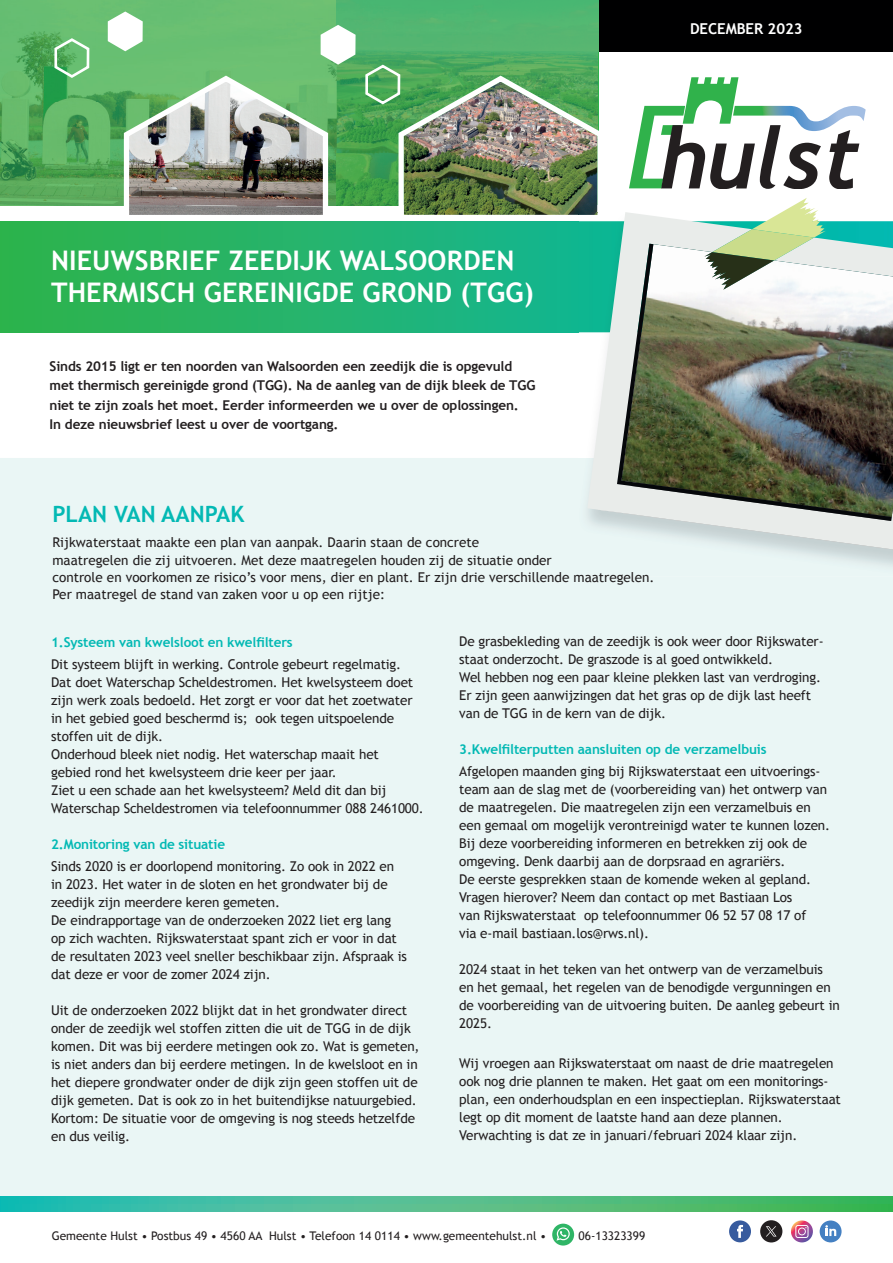
<style>
.page{position:relative;width:893px;height:1263px;background:#fff}
.page>*{position:absolute;margin:0;border:0;box-sizing:border-box;transform-origin:0 0}
.t1{font:700 27px/32.4px "Trebuchet MS";letter-spacing:.005em;color:#fff}
.t2{font:700 22.5px "Trebuchet MS";color:#03b9b4}
.t3{font:700 15px "Trebuchet MS";letter-spacing:-.005em;color:#fff}
.t4{font:13.5px/18px "Trebuchet MS";letter-spacing:-.01em;color:#231f20}
.t5{font:700 13.5px/19.5px "Trebuchet MS";letter-spacing:-.01em;color:#231f20}
.t6{font:700 13.5px "Trebuchet MS";letter-spacing:-.01em;color:#03b9b4}
.t7{font:11.85px "Trebuchet MS";color:#231f20}
</style>
<div class="page">
<svg style="left:0;top:1204px;width:893px;height:7px;background:#49bc87"></svg>
<svg style="left:552px;top:1223px;width:22px;height:22px"></svg>
<svg style="left:556px;top:1227px;width:14px;height:13px"></svg>
<div style="left:820px;top:1220px;width:22px;height:22px;background:#4480c2;border-radius:50%"></div>
<svg style="left:825px;top:1225px;width:11px;height:11px"></svg>
<svg style="left:791px;top:1220px;width:22px;height:22px"></svg>
<svg style="left:795px;top:1225px;width:13px;height:13px"></svg>
<div style="left:729px;top:1220px;width:22px;height:22px;background:#375b9e;border-radius:50%"></div>
<svg style="left:737px;top:1225px;width:6px;height:13px"></svg>
<div style="left:760px;top:1220px;width:22px;height:22px;background:#231f20;border-radius:50%"></div>
<svg style="left:766px;top:1226px;width:10px;height:10px"></svg>
<img style="left:0;top:0;width:337px;height:205px">
<div style="left:0;top:221px;width:579px;height:111px;background:linear-gradient(to right,#31b249,#16b58f)"></div>
<div style="left:598px;top:0;width:295px;height:51px;background:#000001"></div>
<img style="left:337px;top:0;width:261px;height:102px">
<img style="left:357px;top:102px;width:7px;height:52px">
<img style="left:357px;top:154px;width:7px;height:51px">
<svg style="left:53px;top:36px;width:38px;height:43px;background:#76c181"></svg>
<img style="left:106px;top:9px;width:251px;height:214px">
<div style="left:0;top:458px;width:893px;height:738px;background:#eaf6f5"></div>
<svg style="left:0;top:1196px;width:893px;height:8px;background:#43bc8c"></svg>
<img style="left:579px;top:332px;width:314px;height:245px">
<img style="left:579px;top:221px;width:8px;height:111px">
<img style="left:364px;top:63px;width:235px;height:152px">
<img style="left:579px;top:213px;width:8px;height:2px">
<svg style="left:587px;top:212px;width:306px;height:337px;background:#b7dfd9"></svg>
<img style="left:617px;top:244px;width:275px;height:277px">
<svg style="left:704px;top:198px;width:122px;height:92px"></svg>
<svg style="left:629px;top:77px;width:237px;height:112px"></svg>
<p class="t3" style="left:690px;top:20px;width:114px">DECEMBER 2023</p>
<h1 class="t1" style="left:51px;top:244px;width:484px">NIEUWSBRIEF ZEEDIJK WALSOORDEN<br>THERMISCH GEREINIGDE GROND (TGG)</h1>
<p class="t5" style="left:50px;top:356px;width:487px">Sinds 2015 ligt er ten noorden van Walsoorden een zeedijk die is opgevuld met thermisch gereinigde grond (TGG). Na de aanleg van de dijk bleek de TGG niet te zijn zoals het moet. Eerder informeerden we u over de oplossingen.<br>In deze nieuwsbrief leest u over de voortgang.</p>
<h2 class="t2" style="left:52px;top:499px;width:193px">PLAN VAN AANPAK</h2>
<p class="t4" style="left:52px;top:534px;width:604px;line-height:17.2px">Rijkwaterstaat maakte een plan van aanpak. Daarin staan de concrete<br>maatregelen die zij uitvoeren. Met deze maatregelen houden zij de situatie onder<br>controle en voorkomen ze risico’s voor mens, dier en plant. Er zijn drie verschillende maatregelen.<br>Per maatregel de stand van zaken voor u op een rijtje:</p>
<p class="t6" style="left:51px;top:633px;width:243px">1.Systeem van kwelsloot en kwelfilters</p>
<p class="t4" style="left:51px;top:655px;width:374px">Dit systeem blijft in werking. Controle gebeurt regelmatig.<br>Dat doet Waterschap Scheldestromen. Het kwelsysteem doet zijn werk zoals bedoeld. Het zorgt er voor dat het zoetwater in het gebied goed beschermd is; ook tegen uitspoelende stoffen uit de dijk.<br>Onderhoud bleek niet nodig. Het waterschap maait het<br>gebied rond het kwelsysteem drie keer per jaar.<br>Ziet u een schade aan het kwelsysteem? Meld dit dan bij Waterschap Scheldestromen via telefoonnummer 088 2461000.</p>
<p class="t6" style="left:51px;top:836px;width:175px">2.Monitoring van de situatie</p>
<p class="t4" style="left:51px;top:858px;width:357px">Sinds 2020 is er doorlopend monitoring. Zo ook in 2022 en in 2023. Het water in de sloten en het grondwater bij de zeedijk zijn meerdere keren gemeten.<br>De eindrapportage van de onderzoeken 2022 liet erg lang op zich wachten. Rijkswaterstaat spant zich er voor in dat de resultaten 2023 veel sneller beschikbaar zijn. Afspraak is dat deze er voor de zomer 2024 zijn.</p>
<p class="t4" style="left:51px;top:1001px;width:370px">Uit de onderzoeken 2022 blijkt dat in het grondwater direct onder de zeedijk wel stoffen zitten die uit de TGG in de dijk komen. Dit was bij eerdere metingen ook zo. Wat is gemeten, is niet anders dan bij eerdere metingen. In de kwelsloot en in het diepere grondwater onder de dijk zijn geen stoffen uit de dijk gemeten. Dat is ook zo in het buitendijkse natuurgebied.<br>Kortom: De situatie voor de omgeving is nog steeds hetzelfde en dus veilig.</p>
<p class="t4" style="left:459px;top:632px;width:366px">De grasbekleding van de zeedijk is ook weer door Rijkswater&shy;staat onderzocht. De graszode is al goed ontwikkeld.<br>Wel hebben nog een paar kleine plekken last van verdroging.<br>Er zijn geen aanwijzingen dat het gras op de dijk last heeft van de TGG in de kern van de dijk.</p>
<p class="t6" style="left:459px;top:740px;width:309px">3.Kwelfilterputten aansluiten op de verzamelbuis</p>
<p class="t4" style="left:459px;top:762px;width:372px">Afgelopen maanden ging bij Rijkswaterstaat een uitvoerings&shy;team aan de slag met de (voorbereiding van) het ontwerp van de maatregelen. Die maatregelen zijn een verzamelbuis en een gemaal om mogelijk verontreinigd water te kunnen lozen.<br>Bij deze voorbereiding informeren en betrekken zij ook de omgeving. Denk daarbij aan de dorpsraad en agrariërs.<br>De eerste gesprekken staan de komende weken al gepland.<br>Vragen hierover? Neem dan contact op met Bastiaan Los<br>van Rijkswaterstaat op telefoonnummer 06 52 57 08 17 of<br>via e-mail bastiaan.los@rws.nl).</p>
<p class="t4" style="left:459px;top:960px;width:382px">2024 staat in het teken van het ontwerp van de verzamelbuis en het gemaal, het regelen van de benodigde vergunningen en de voorbereiding van de uitvoering buiten. De aanleg gebeurt in 2025.</p>
<p class="t4" style="left:459px;top:1055px;width:383px">Wij vroegen aan Rijkswaterstaat om naast de drie maatregelen ook nog drie plannen te maken. Het gaat om een monitorings&shy;plan, een onderhoudsplan en een inspectieplan. Rijkswaterstaat legt op dit moment de laatste hand aan deze plannen.<br>Verwachting is dat ze in januari/februari 2024 klaar zijn.</p>
<p class="t7" style="left:52px;top:1228px;width:496px">Gemeente Hulst • Postbus 49 • 4560 AA Hulst • Telefoon 14 0114 • www.gemeentehulst.nl •</p>
<p class="t7" style="left:579px;top:1228px;width:68px">06-13323399</p>
</div>
